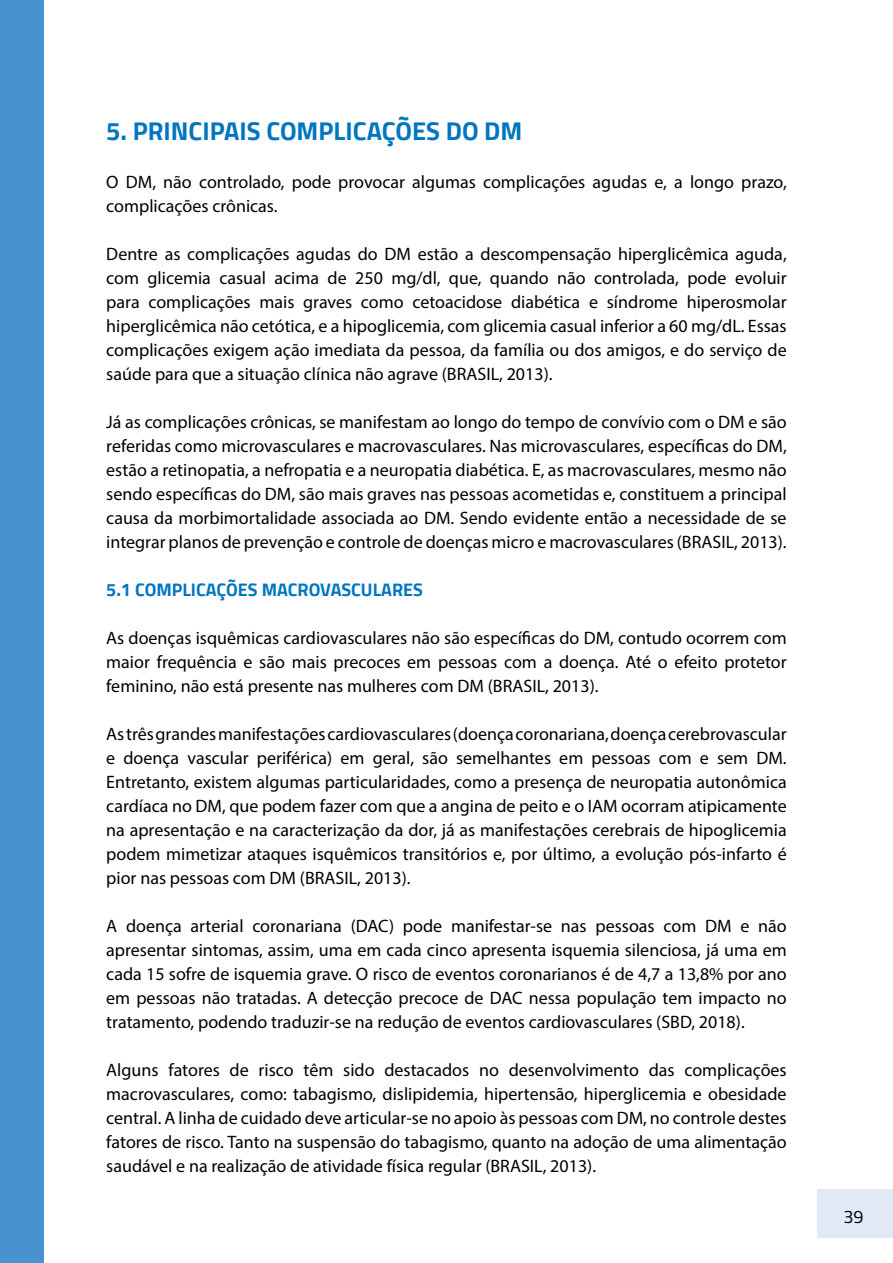
<style>
.page{position:relative;width:893px;height:1263px;background:#fff}
.page>*{position:absolute;margin:0;border:0;box-sizing:border-box;transform-origin:0 0}
.t1{font:700 25.5px "Cairo";color:#0076c0}
.t2{font:18px/24px "Myriad Pro";color:#000;text-align:justify}
.t3{font:700 18px "Cairo";color:#0076c0}
.t4{font:18px "Cairo";color:#000}
</style>
<div class="page">
<div style="left:818px;top:1188px;width:75px;height:49px;background:#e1e9f6"></div>
<div style="left:0;top:0;width:44px;height:1263px;background:#4792cf"></div>
<h1 class="t1" style="left:106px;top:116px;width:418px">5. PRINCIPAIS COMPLICAÇÕES DO DM</h1>
<p class="t2" style="left:106px;top:169px;width:682px">O DM, não controlado, pode provocar algumas complicações agudas e, a longo prazo, complicações crônicas.</p>
<p class="t2" style="left:106px;top:241px;width:682px">Dentre as complicações agudas do DM estão a descompensação hiperglicêmica aguda, com glicemia casual acima de 250 mg/dl, que, quando não controlada, pode evoluir para complicações mais graves como cetoacidose diabética e síndrome hiperosmolar hiperglicêmica não cetótica, e a hipoglicemia, com glicemia casual inferior a 60 mg/dL. Essas complicações exigem ação imediata da pessoa, da família ou dos amigos, e do serviço de saúde para que a situação clínica não agrave (BRASIL, 2013).</p>
<p class="t2" style="left:106px;top:409px;width:682px">Já as complicações crônicas, se manifestam ao longo do tempo de convívio com o DM e são referidas como microvasculares e macrovasculares. Nas microvasculares, específicas do DM, estão a retinopatia, a nefropatia e a neuropatia diabética. E, as macrovasculares, mesmo não sendo específicas do DM, são mais graves nas pessoas acometidas e, constituem a principal causa da morbimortalidade associada ao DM. Sendo evidente então a necessidade de se integrar planos de prevenção e controle de doenças micro e macrovasculares (BRASIL, 2013).</p>
<p class="t3" style="left:106px;top:579px;width:318px">5.1 COMPLICAÇÕES MACROVASCULARES</p>
<p class="t2" style="left:106px;top:625px;width:682px">As doenças isquêmicas cardiovasculares não são específicas do DM, contudo ocorrem com maior frequência e são mais precoces em pessoas com a doença. Até o efeito protetor feminino, não está presente nas mulheres com DM (BRASIL, 2013).</p>
<p class="t2" style="left:106px;top:721px;width:682px">As três grandes manifestações cardiovasculares (doença coronariana, doença cerebrovascular e doença vascular periférica) em geral, são semelhantes em pessoas com e sem DM.<br>Entretanto, existem algumas particularidades, como a presença de neuropatia autonômica cardíaca no DM, que podem fazer com que a angina de peito e o IAM ocorram atipicamente na apresentação e na caracterização da dor, já as manifestações cerebrais de hipoglicemia podem mimetizar ataques isquêmicos transitórios e, por último, a evolução pós-infarto é pior nas pessoas com DM (BRASIL, 2013).</p>
<p class="t2" style="left:106px;top:913px;width:682px">A doença arterial coronariana (DAC) pode manifestar-se nas pessoas com DM e não apresentar sintomas, assim, uma em cada cinco apresenta isquemia silenciosa, já uma em cada 15 sofre de isquemia grave. O risco de eventos coronarianos é de 4,7 a 13,8% por ano em pessoas não tratadas. A detecção precoce de DAC nessa população tem impacto no tratamento, podendo traduzir-se na redução de eventos cardiovasculares (SBD, 2018).</p>
<p class="t2" style="left:106px;top:1057px;width:682px">Alguns fatores de risco têm sido destacados no desenvolvimento das complicações macrovasculares, como: tabagismo, dislipidemia, hipertensão, hiperglicemia e obesidade central. A linha de cuidado deve articular-se no apoio às pessoas com DM, no controle destes fatores de risco. Tanto na suspensão do tabagismo, quanto na adoção de uma alimentação saudável e na realização de atividade física regular (BRASIL, 2013).</p>
<p class="t4" style="left:843px;top:1201px;width:22px">39</p>
</div>
